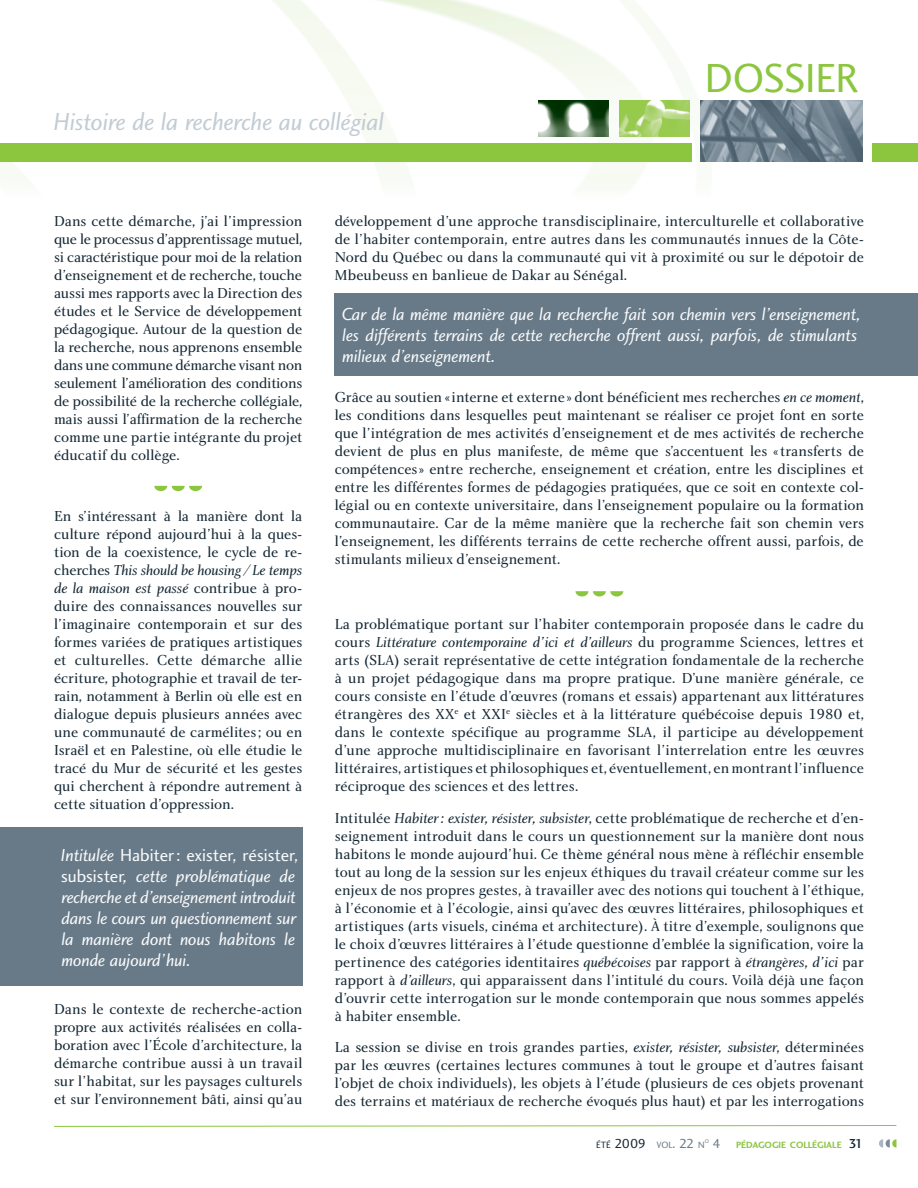
<style>
.page{position:relative;width:918px;height:1188px;background:#fff}
.page>*{position:absolute;margin:0;border:0;box-sizing:border-box;transform-origin:0 0}
.t1{font:42px "Charlotte Sans Book Plain";letter-spacing:-.015em;color:#8cc63f}
.t2{font:25.5px "Charlotte Sans Book Italic Plain";letter-spacing:-.01em;color:#c2ccd4}
.t3{font:18px/21px "Charlotte Sans Book Italic Plain";letter-spacing:-.01em;color:#f9fafb;text-align:justify}
.t4{font:18px "Charlotte Sans Book Plain";letter-spacing:-.005em;color:#f9fafb}
.t5{font:15px/18px "Charlotte Book Plain";letter-spacing:-.005em;color:#142733;text-align:justify}
.t6{font:15px/18px "Charlotte Book Italic Plain";letter-spacing:-.01em;color:#142733}
.t7{font:13.5px "Charlotte Sans Book Plain";letter-spacing:-.05em;color:#142733}
.t8{font:9.45px "Charlotte Sans Bold Plain";color:#8cc63f}
.t9{font:5.55px "Charlotte Sans Book Plain";color:#687a88}
.s1{font-family:"Charlotte Book Plain"}
.s2{font-family:"Charlotte Sans Book Italic Plain"}
.s3{font-family:"Charlotte Sans Book Plain"}
.s4{font-family:"Charlotte Book Italic Plain"}
.s5{font-size:9.45px}
.s6{font-size:9.45px;color:#687a88}
.s7{color:#687a88}
.s8{font-family:"Charlotte Sans Book Plain";font-size:13.5px;color:#687a88}
.s9{font-family:"Charlotte Sans Medium Plain";font-size:13.5px;color:#142733}
</style>
<div class="page">
<svg style="left:879px;top:1139px;width:17px;height:9px"></svg>
<img style="left:0;top:0;width:918px;height:188px">
<svg style="left:54px;top:1125px;width:843px;height:2px;background:#c4e19e"></svg>
<img style="left:701px;top:101px;width:162px;height:61px">
<img style="left:619px;top:101px;width:70px;height:36px">
<img style="left:538px;top:101px;width:71px;height:36px">
<div style="left:872px;top:144px;width:46px;height:18px;background:#8cc63f"></div>
<div style="left:0;top:144px;width:691px;height:18px;background:#8cc63f"></div>
<svg style="left:154px;top:486px;width:48px;height:5px"></svg>
<div style="left:0;top:827px;width:302px;height:159px;background:#687a88"></div>
<svg style="left:575px;top:591px;width:48px;height:6px"></svg>
<div style="left:335px;top:294px;width:583px;height:82px;background:#687a88"></div>
<h2 class="t2" style="left:53px;top:112px;width:332px">Histoire de la recherche au collégial</h2>
<h1 class="t1" style="left:705px;top:62px;width:156px">DOSSIER</h1>
<p class="t5" style="left:54px;top:213px;width:250px">Dans cette démarche, j’ai l’impression que le processus d’apprentissage mutuel, si caractéristique pour moi de la relation d’enseignement et de recherche, touche aussi mes rapports avec la Direction des études et le Service de développement pédagogique. Autour de la question de la recherche, nous apprenons ensemble dans une commune démarche visant non seulement l’amélioration des conditions de possibilité de la recherche collégiale, mais aussi l’affirmation de la recherche comme une partie intégrante du projet éducatif du collège.</p>
<p class="t5" style="left:54px;top:509px;width:250px">En s’intéressant à la manière dont la culture répond aujourd’hui à la ques&shy;tion de la coexistence, le cycle de re-</p>
<p class="t6" style="left:54px;top:563px;width:250px"><span class="s1">cherches</span> This should be housing / Le temps de la maison est passé <span class="s1">contribue à pro-</span></p>
<p class="t5" style="left:54px;top:599px;width:250px">duire des connaissances nouvelles sur l’imaginaire contemporain et sur des formes variées de pratiques artistiques et culturelles. Cette démarche allie écriture, photographie et travail de ter&shy;rain, notamment à Berlin où elle est en dialogue depuis plusieurs années avec une communauté de carmélites ; ou en Israël et en Palestine, où elle étudie le tracé du Mur de sécurité et les gestes qui cherchent à répondre autrement à cette situation d’oppression.</p>
<p class="t4" style="left:61px;top:847px;width:239px"><span class="s2">Intitulée</span> Habiter : exister, résister,</p>
<p class="t3" style="left:61px;top:867px;width:237px"><span class="s3">subsister</span>, cette problématique de recherche et d’enseignement introduit dans le cours un questionnement sur la manière dont nous habitons le monde aujourd’hui.</p>
<p class="t5" style="left:54px;top:1001px;width:250px">Dans le contexte de recherche-action propre aux activités réalisées en colla&shy;boration avec l’École d’architecture, la démarche contribue aussi à un travail sur l’habitat, sur les paysages culturels et sur l’environnement bâti, ainsi qu’au</p>
<p class="t5" style="left:335px;top:213px;width:531px">développement d’une approche transdisciplinaire, interculturelle et collaborative de l’habiter contemporain, entre autres dans les communautés innues de la Côte-Nord du Québec ou dans la communauté qui vit à proximité ou sur le dépotoir de Mbeubeuss en banlieue de Dakar au Sénégal.</p>
<p class="t3" style="left:342px;top:305px;width:521px;text-align:left">Car de la même manière que la recherche fait son chemin vers l’enseignement, les différents terrains de cette recherche offrent aussi, parfois, de stimulants milieux d’enseignement.</p>
<p class="t5" style="left:335px;top:389px;width:531px">Grâce au soutien « interne et externe » dont bénéficient mes recherches <span class="s4">en ce moment</span>, les conditions dans lesquelles peut maintenant se réaliser ce projet font en sorte que l’intégration de mes activités d’enseignement et de mes activités de recherche devient de plus en plus manifeste, de même que s’accentuent les « transferts de compétences » entre recherche, enseignement et création, entre les disciplines et entre les différentes formes de pédagogies pratiquées, que ce soit en contexte col&shy;légial ou en contexte universitaire, dans l’enseignement populaire ou la formation communautaire. Car de la même manière que la recherche fait son chemin vers l’enseignement, les différents terrains de cette recherche offrent aussi, parfois, de stimulants milieux d’enseignement.</p>
<p class="t5" style="left:335px;top:617px;width:531px">La problématique portant sur l’habiter contemporain proposée dans le cadre du</p>
<p class="t6" style="left:335px;top:635px;width:531px"><span class="s1">cours</span> Littérature contemporaine d’ici et d’ailleurs <span class="s1">du programme Sciences, lettres et</span></p>
<p class="t5" style="left:335px;top:653px;width:531px">arts (SLA) serait représentative de cette intégration fondamentale de la recherche à un projet pédagogique dans ma propre pratique. D’une manière générale, ce cours consiste en l’étude d’œuvres (romans et essais) appartenant aux littératures étrangères des XX<sup>e</sup> et XXI<sup>e</sup> siècles et à la littérature québécoise depuis 1980 et, dans le contexte spécifique au programme SLA, il participe au développement d’une approche multidisciplinaire en favorisant l’interrelation entre les œuvres littéraires, artistiques et philosophiques et, éventuellement, en montrant l’influence réciproque des sciences et des lettres.</p>
<p class="t5" style="left:335px;top:810px;width:531px">Intitulée <span class="s4">Habiter : exister, résister, subsister</span>, cette problématique de recherche et d’en&shy;seignement introduit dans le cours un questionnement sur la manière dont nous habitons le monde aujourd’hui. Ce thème général nous mène à réfléchir ensemble tout au long de la session sur les enjeux éthiques du travail créateur comme sur les enjeux de nos propres gestes, à travailler avec des notions qui touchent à l’éthique, à l’économie et à l’écologie, ainsi qu’avec des œuvres littéraires, philosophiques et artistiques (arts visuels, cinéma et architecture). À titre d’exemple, soulignons que le choix d’œuvres littéraires à l’étude questionne d’emblée la signification, voire la pertinence des catégories identitaires <span class="s4">québécoises</span> par rapport à <span class="s4">étrangères, d’ici</span> par rapport à <span class="s4">d’ailleurs</span>, qui apparaissent dans l’intitulé du cours. Voilà déjà une façon d’ouvrir cette interrogation sur le monde contemporain que nous sommes appelés à habiter ensemble.</p>
<p class="t5" style="left:335px;top:1040px;width:531px">La session se divise en trois grandes parties, <span class="s4">exister, résister, subsister</span>, déterminées par les œuvres (certaines lectures communes à tout le groupe et d’autres faisant l’objet de choix individuels), les objets à l’étude (plusieurs de ces objets provenant des terrains et matériaux de recherche évoqués plus haut) et par les interrogations</p>
<p class="t7" style="left:596px;top:1138px;width:110px"><span class="s5">ÉTÉ</span> 2009 <span class="s6">VOL</span><span class="s7">. 22</span> <span class="s6">N</span></p>
<p class="t9" style="left:705px;top:1139px;width:6px">O</p>
<p class="t8" style="left:713px;top:1141px;width:152px"><span class="s8">4</span> PÉDAGOGIE COLLÉGIALE <span class="s9">31</span></p>
</div>
